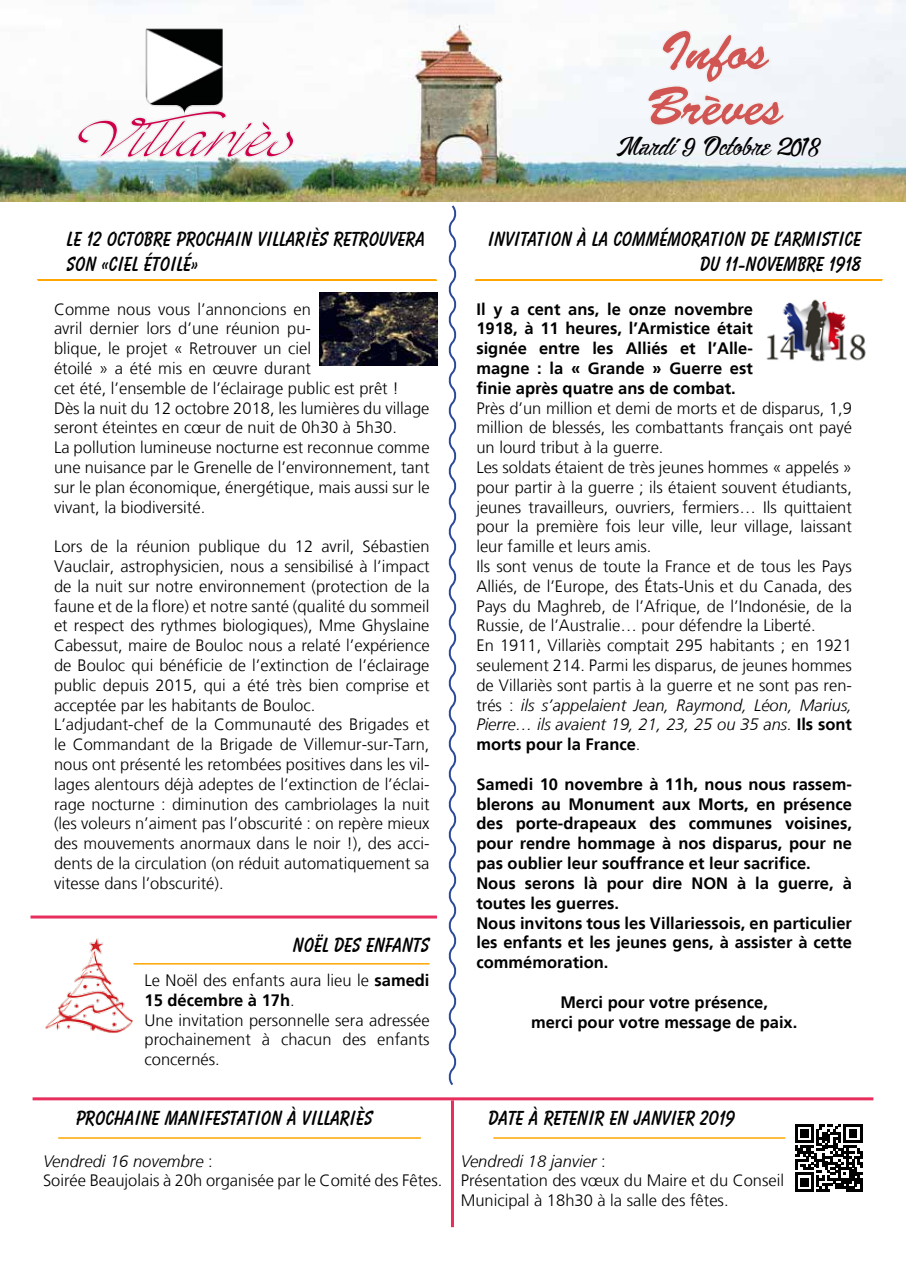
<style>
.page{position:relative;width:906px;height:1276px;background:#fff}
.page>*{position:absolute;margin:0;border:0;box-sizing:border-box;transform-origin:0 0}
.t1{font:54px/55.5px "Brush Script";color:#d15653}
.t2{font:italic 51px "Mf Wedding Bells";color:#cf004a;scale:1.5 1}
.t3{font:24px "Alisandra Demo";color:#000}
.t4{font:700 21px/25.2px "Balloon BT";color:#000}
.t5{font:300 16.5px/19.8px "Frutiger LT";color:#000}
.t6{font:700 16.5px/19.8px "Frutiger LT";color:#000;text-align:justify}
.s1{font-weight:700}
.s2{font-style:italic}
</style>
<div class="page">
<img style="left:0;top:0;width:906px;height:201px">
<svg style="left:645px;top:28px;width:142px;height:100px"></svg>
<img style="left:75px;top:70px;width:222px;height:130px">
<img style="left:144px;top:28px;width:81px;height:87px">
<svg style="left:448px;top:205px;width:9px;height:881px"></svg>
<svg style="left:37px;top:279px;width:400px;height:2px"></svg>
<img style="left:319px;top:292px;width:118px;height:74px">
<svg style="left:474px;top:279px;width:409px;height:2px"></svg>
<img style="left:766px;top:299px;width:100px;height:63px">
<hr style="left:133px;top:963px;width:296px;height:1px;background:#ffa700">
<img style="left:45px;top:938px;width:89px;height:95px">
<hr style="left:31px;top:915px;width:406px;height:3px;background:#e72e5d">
<hr style="left:58px;top:1137px;width:363px;height:1px;background:#ffa700">
<hr style="left:33px;top:1097px;width:840px;height:3px;background:#e72e5d">
<svg style="left:795px;top:1124px;width:67px;height:67px"></svg>
<hr style="left:493px;top:1137px;width:292px;height:1px;background:#ffa700">
<hr style="left:451px;top:1100px;width:3px;height:127px;background:#e72e5d">
<h2 class="t2" style="left:69px;top:110px;width:168px">Villariès</h2>
<h1 class="t1" style="left:645px;top:24px;width:140px">Infos<br>Brèves</h1>
<h3 class="t3" style="left:616px;top:132px;width:206px">Mardi 9 Octobre 2018</h3>
<p class="t4" style="left:67px;top:226px;width:360px">LE 12 OCTOBRE PROCHAIN VILLARIÈS RETROUVERA<br>SON «CIEL ÉTOILÉ»</p>
<p class="t5" style="left:54px;top:299px;width:377px">Comme nous vous l’annoncions en<br>avril dernier lors d’une réunion pu-<br>blique, le projet « Retrouver un ciel<br>étoilé » a été mis en œuvre durant<br>cet été, l’ensemble de l’éclairage public est prêt !<br>Dès la nuit du 12 octobre 2018, les lumières du village seront éteintes en cœur de nuit de 0h30 à 5h30.<br>La pollution lumineuse nocturne est reconnue comme une nuisance par le Grenelle de l’environnement, tant sur le plan économique, énergétique, mais aussi sur le vivant, la biodiversité.</p>
<p class="t5" style="left:54px;top:537px;width:377px">Lors de la réunion publique du 12 avril, Sébastien Vauclair, astrophysicien, nous a sensibilisé à l’impact de la nuit sur notre environnement (protection de la faune et de la flore) et notre santé (qualité du sommeil et respect des rythmes biologiques), Mme Ghyslaine Cabessut, maire de Bouloc nous a relaté l’expérience de Bouloc qui bénéficie de l’extinction de l’éclairage public depuis 2015, qui a été très bien comprise et acceptée par les habitants de Bouloc.<br>L’adjudant-chef de la Communauté des Brigades et le Commandant de la Brigade de Villemur-sur-Tarn, nous ont présenté les retombées positives dans les vil&shy;lages alentours déjà adeptes de l’extinction de l’éclai&shy;rage nocturne : diminution des cambriolages la nuit (les voleurs n’aiment pas l’obscurité : on repère mieux des mouvements anormaux dans le noir !), des acci&shy;dents de la circulation (on réduit automatiquement sa vitesse dans l’obscurité).</p>
<p class="t4" style="left:293px;top:931px;width:138px">NOËL DES ENFANTS</p>
<p class="t5" style="left:145px;top:970px;width:286px">Le Noël des enfants aura lieu le <span class="s1">samedi<br>15 décembre à 17h</span>.<br>Une invitation personnelle sera adressée prochainement à chacun des enfants concernés.</p>
<p class="t4" style="left:76px;top:1105px;width:298px">PROCHAINE MANIFESTATION À VILLARIÈS</p>
<p class="t5" style="left:43px;top:1151px;width:401px"><span class="s2">Vendredi 16 novembre</span> :<br>Soirée Beaujolais à 20h organisée par le Comité des Fêtes.</p>
<p class="t4" style="left:488px;top:226px;width:375px;text-align:right">INVITATION À LA COMMÉMORATION DE L’ARMISTICE<br>DU 11-NOVEMBRE 1918</p>
<p class="t6" style="left:476px;top:299px;width:278px">Il y a cent ans, le onze novembre 1918, à 11 heures, l’Armistice était signée entre les Alliés et l’Alle&shy;magne : la « Grande » Guerre est finie après quatre ans de combat.</p>
<p class="t5" style="left:476px;top:398px;width:377px">Près d’un million et demi de morts et de disparus, 1,9 million de blessés, les combattants français ont payé un lourd tribut à la guerre.<br>Les soldats étaient de très jeunes hommes « appelés » pour partir à la guerre ; ils étaient souvent étudiants, jeunes travailleurs, ouvriers, fermiers… Ils quittaient pour la première fois leur ville, leur village, laissant leur famille et leurs amis.<br>Ils sont venus de toute la France et de tous les Pays Alliés, de l’Europe, des États-Unis et du Canada, des Pays du Maghreb, de l’Afrique, de l’Indonésie, de la Russie, de l’Australie… pour défendre la Liberté.<br>En 1911, Villariès comptait 295 habitants ; en 1921 seulement 214. Parmi les disparus, de jeunes hommes de Villariès sont partis à la guerre et ne sont pas ren&shy;trés : <span class="s2">ils s’appelaient Jean, Raymond, Léon, Marius, Pierre… ils avaient 19, 21, 23, 25 ou 35 ans.</span> <span class="s1">Ils sont morts pour la France</span>.</p>
<p class="t6" style="left:476px;top:774px;width:377px;text-align:left">Samedi 10 novembre à 11h, nous nous rassem&shy;blerons au Monument aux Morts, en présence des porte-drapeaux des communes voisines, pour rendre hommage à nos disparus, pour ne pas oublier leur souffrance et leur sacrifice.<br>Nous serons là pour dire NON à la guerre, à toutes les guerres.<br>Nous invitons tous les Villariessois, en particulier les enfants et les jeunes gens, à assister à cette commémoration.</p>
<p class="t6" style="left:531px;top:992px;width:268px;text-align:center">Merci pour votre présence,<br>merci pour votre message de paix.</p>
<p class="t4" style="left:489px;top:1105px;width:248px">DATE À RETENIR EN JANVIER 2019</p>
<p class="t5" style="left:461px;top:1151px;width:325px"><span class="s2">Vendredi 18 janvier</span> :<br>Présentation des vœux du Maire et du Conseil<br>Municipal à 18h30 à la salle des fêtes.</p>
</div>
